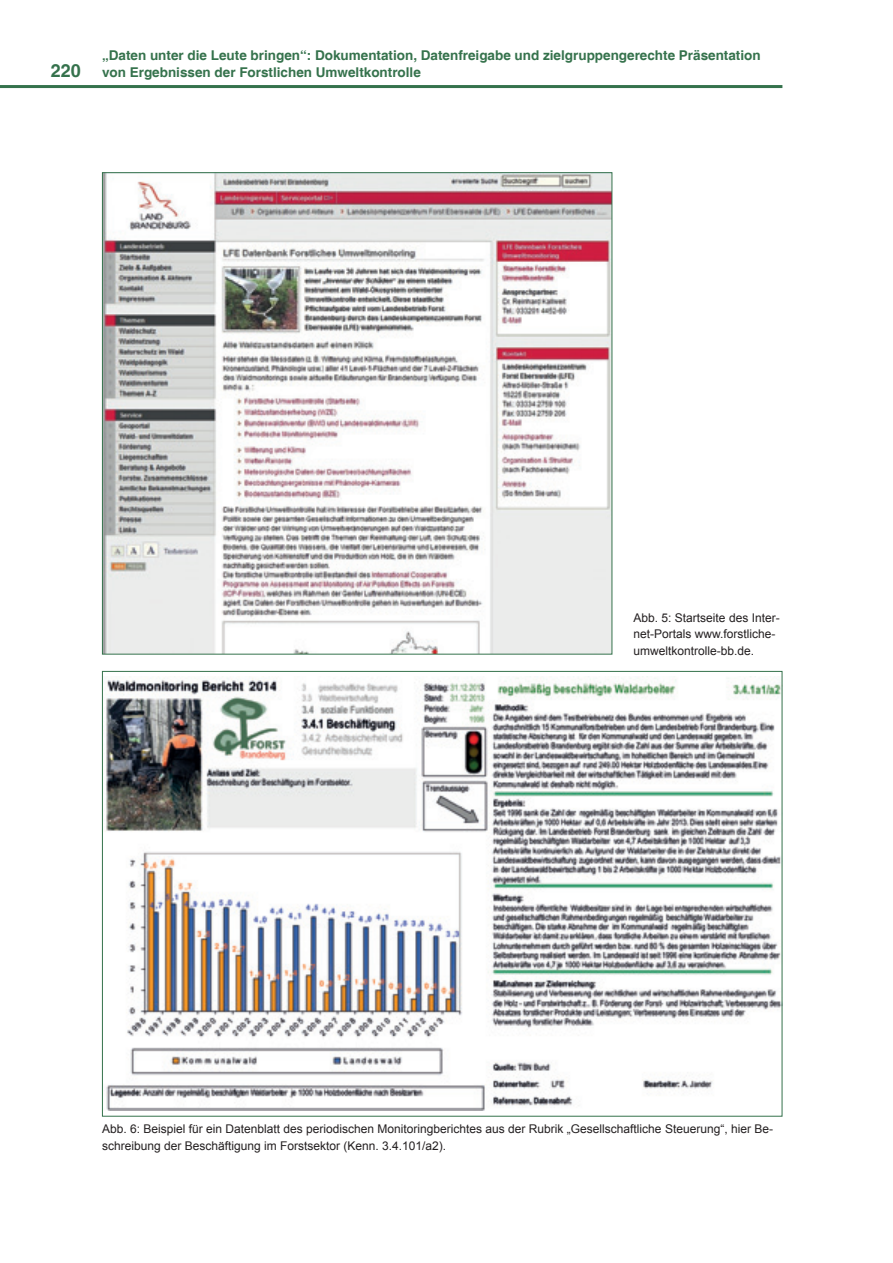
<style>
.page{position:relative;width:893px;height:1263px;background:#fff}
.page>*{position:absolute;margin:0;border:0;box-sizing:border-box;transform-origin:0 0}
.t1{font:700 18px "Helvetica";color:#35724c}
.t2{font:700 13.5px "Helvetica";color:#35724c}
.BU{font:12px/16.5px "Arial";color:#231f20}
.s1{font-style:inherit}
</style>
<div class="page">
<hr style="left:0;top:85px;width:782px;height:3px;background:#35724c">
<img style="left:104px;top:174px;width:506px;height:478px">
<img style="left:106px;top:678px;width:674px;height:433px">
<h1 class="t1" style="left:51px;top:59px;width:32px">220</h1>
<p class="t2" style="left:102px;top:47px;width:660px">„Daten unter die Leute bringen“: Dokumentation, Datenfreigabe und zielgruppengerechte Präsentation</p>
<p class="t2" style="left:102px;top:64px;width:320px">von Ergebnissen der Forstlichen Umweltkontrolle</p>
<p class="BU" style="left:634px;top:609px;width:148px">Abb. 5: Startseite des Inter&shy;net-Portals www.forstliche&shy;umweltkontrolle-bb.de.</p>
<p class="BU" style="left:102px;top:1121px;width:673px">Abb. 6: Beispiel für ein Datenblatt des pe<span class="s1">r</span>iodischen Monitoringberichtes aus der Rubrik „Gesellschaftliche Steuerung“, hier Be&shy;schreibung der Beschäftigung im Forstsektor (Kenn. 3.4.101/a2).</p>
</div>
